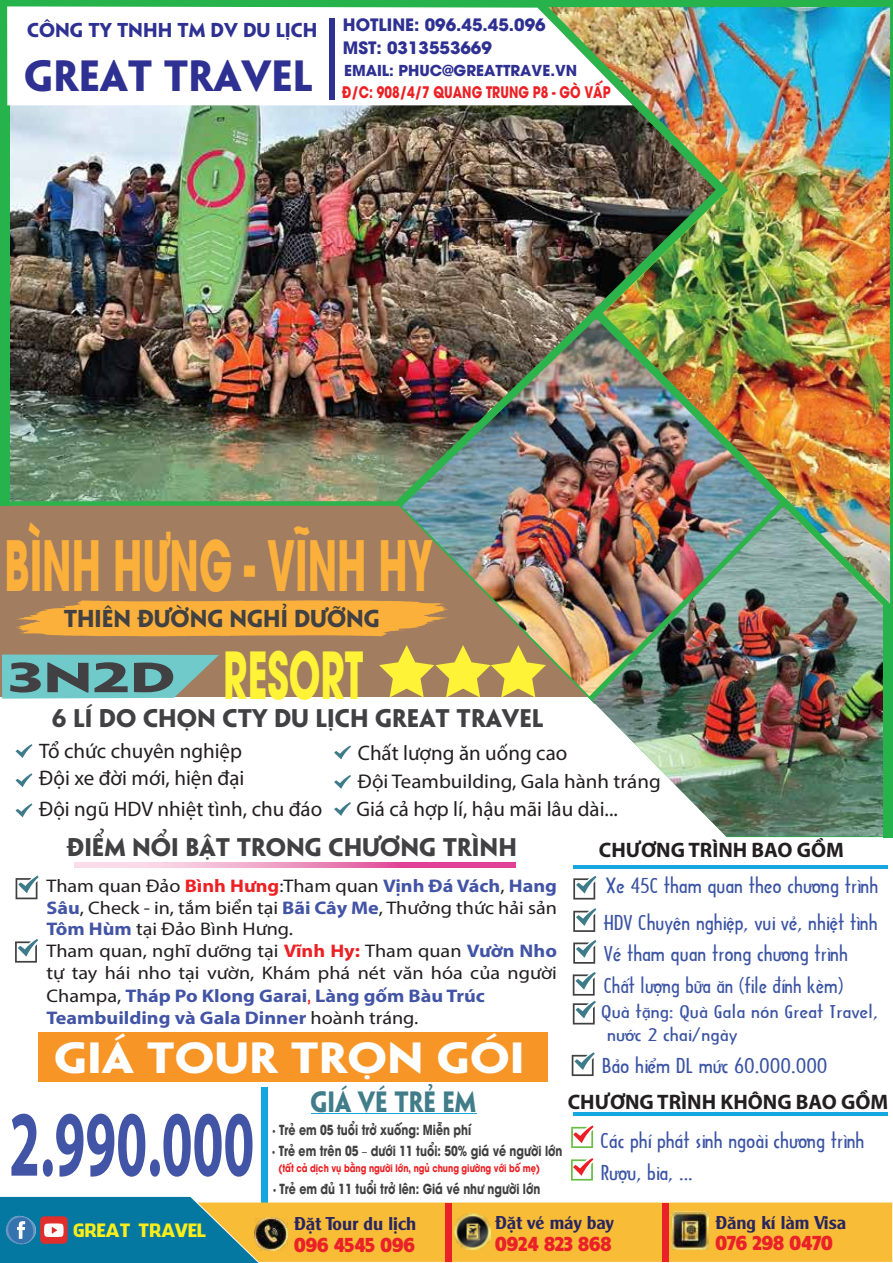
<style>
.page{position:relative;width:893px;height:1263px;background:#fff}
.page>*{position:absolute;margin:0;border:0;box-sizing:border-box;transform-origin:0 0}
.t1{font:700 93.75px "Myriad Pro";color:#4254a5;scale:.59 1}
.t2{font:700 68.7px "UTM Avo";color:#fbb03c;scale:.57 1}
.t3{font:700 64.2px "UTM Avo";color:#fff338;scale:.58 1}
.t4{font:700 39.15px "UTM Penumbra";color:#fff;scale:1.14 1}
.t5{font:700 39.15px "UTM Penumbra";color:#2e3092}
.t6{font:700 37.65px "UTM Penumbra";color:#414042;scale:1.62 1}
.t7{font:700 26.25px "UTM Penumbra";color:#407c89;scale:.87 1}
.t8{font:700 22.95px "UTM Penumbra";color:#414042}
.t9{font:700 21.9px "UTM Penumbra";color:#414042}
.t10{font:21px "Myriad Pro";color:#231f20}
.t11{font:700 21px "Myriad Pro";color:#231f20}
.t12{font:19.8px "Myriad Pro";color:#231f20;scale:1.06 1}
.t13{font:19.65px/36.3px "Architecture";color:#3a53a4;scale:1.25 1}
.t14{font:19.65px "Architecture";color:#3a53a4;scale:1.2 1}
.t15{font:18.3px/22px "Myriad Pro";color:#231f20;scale:1.1 1}
.t16{font:18px "UTM Alexander";color:#282560}
.t17{font:18px "UTM American Sans";color:#ea2128}
.t18{font:700 18px "UTM Penumbra";color:#2e3092}
.t19{font:18px "UTM Facebook";color:#fdee19}
.t20{font:16.95px/23.1px "Architecture";color:#3a53a4;scale:1.48 1}
.t21{font:700 16.95px/22.6px "UTM Avo";color:#2e3092}
.t22{font:700 15.9px "UTM Avo";color:#ed2024;scale:.78 1}
.t23{font:700 15px "UTM Avo";color:#2e3092}
.t24{font:700 13.8px "UTM Avo";color:#424242;scale:.8 1}
.t25{font:700 10.35px "UTM Avo";color:#ed2024;scale:.8 1}
.s1{font-weight:700;color:#ed2024}
.s2{font-weight:700;color:#4254a5}
.s3{font-family:"UTM Mobifone KT";font-size:18.75px;color:#ed2024}
.s4{font-family:"Myriad Pro";font-weight:400}
</style>
<div class="page">
<div style="left:0;top:505px;width:595px;height:192px;background:#a27d60"></div>
<img style="left:9px;top:106px;width:511px;height:395px">
<img style="left:520px;top:106px;width:28px;height:196px">
<img style="left:389px;top:302px;width:159px;height:396px">
<img style="left:402px;top:319px;width:180px;height:379px">
<svg style="left:582px;top:604px;width:311px;height:234px"></svg>
<img style="left:592px;top:604px;width:292px;height:232px">
<div style="left:884px;top:0;width:9px;height:837px;background:#27b34b"></div>
<div style="left:9px;top:0;width:875px;height:10px;background:#27b34b"></div>
<div style="left:0;top:0;width:9px;height:506px;background:#27b34b"></div>
<svg style="left:7px;top:6px;width:541px;height:100px"></svg>
<svg style="left:2px;top:654px;width:217px;height:45px;background:#79c2bf"></svg>
<hr style="left:573px;top:865px;width:314px;height:3px;background:#17a7e0">
<hr style="left:573px;top:1113px;width:314px;height:3px;background:#17a7e0">
<svg style="left:573px;top:876px;width:23px;height:23px"></svg>
<svg style="left:573px;top:908px;width:23px;height:24px"></svg>
<svg style="left:573px;top:940px;width:23px;height:24px"></svg>
<svg style="left:573px;top:972px;width:23px;height:52px"></svg>
<svg style="left:572px;top:1052px;width:23px;height:24px"></svg>
<svg style="left:571px;top:1125px;width:22px;height:23px"></svg>
<svg style="left:571px;top:1158px;width:22px;height:22px"></svg>
<svg style="left:16px;top:875px;width:23px;height:24px"></svg>
<svg style="left:15px;top:939px;width:23px;height:24px"></svg>
<svg style="left:16px;top:744px;width:16px;height:14px"></svg>
<svg style="left:16px;top:773px;width:16px;height:14px"></svg>
<svg style="left:16px;top:803px;width:16px;height:14px"></svg>
<svg style="left:334px;top:745px;width:17px;height:14px"></svg>
<svg style="left:334px;top:775px;width:17px;height:14px"></svg>
<svg style="left:334px;top:802px;width:17px;height:14px"></svg>
<div style="left:38px;top:1032px;width:509px;height:50px;background:#f89527"></div>
<div style="left:262px;top:1087px;width:6px;height:126px;background:#17a7e0"></div>
<div style="left:329px;top:18px;width:6px;height:81px;background:#2e3092"></div>
<svg style="left:16px;top:600px;width:433px;height:37px;background:#eca741"></svg>
<img style="left:389px;top:522px;width:37px;height:31px">
<svg style="left:0;top:1197px;width:892px;height:66px;background:#baaf63"></svg>
<img style="left:254px;top:1218px;width:33px;height:33px">
<img style="left:454px;top:1249px;width:36px;height:1px">
<img style="left:670px;top:1213px;width:38px;height:37px">
<svg style="left:74px;top:863px;width:441px;height:4px;background:#ec8ebe"></svg>
<hr style="left:311px;top:1113px;width:165px;height:1px;background:#1da4de">
<img style="left:548px;top:7px;width:342px;height:597px">
<svg style="left:379px;top:645px;width:167px;height:52px"></svg>
<div style="left:445px;top:1203px;width:6px;height:59px;background:#ea2128"></div>
<div style="left:662px;top:1203px;width:7px;height:59px;background:#ea2128"></div>
<img style="left:255px;top:1217px;width:33px;height:33px">
<img style="left:454px;top:1213px;width:37px;height:36px">
<img style="left:671px;top:1211px;width:38px;height:38px">
<p class="t18" style="left:27px;top:15px;width:292px">CÔNG TY TNHH TM DV DU LỊCH</p>
<p class="t21" style="left:343px;top:12px;width:204px">HOTLINE: 096.45.45.096<br>MST: 0313553669</p>
<p class="t23" style="left:344px;top:58px;width:235px">EMAIL: PHUC@GREATTRAVE.VN</p>
<p class="t22" style="left:342px;top:79px;width:346px">Đ/C: 908/4/7 QUANG TRUNG P8 - GÒ VẤP</p>
<h3 class="t5" style="left:24px;top:43px;width:290px">GREAT TRAVEL</h3>
<h2 class="t2" style="left:5px;top:509px;width:753px">BÌNH HƯNG - VĨNH HY</h2>
<p class="t9" style="left:64px;top:601px;width:318px">THIÊN ĐƯỜNG NGHỈ DƯỠNG</p>
<h3 class="t6" style="left:9px;top:646px;width:104px">3N2D</h3>
<h3 class="t3" style="left:223px;top:621px;width:243px">RESORT</h3>
<p class="t8" style="left:52px;top:699px;width:493px">6 LÍ DO CHỌN CTY DU LỊCH GREAT TRAVEL</p>
<p class="t10" style="left:39px;top:738px;width:204px">Tổ chức chuyên nghiệp</p>
<p class="t10" style="left:39px;top:796px;width:285px">Đội ngũ HDV nhiệt tình, chu đáo</p>
<p class="t10" style="left:39px;top:765px;width:207px">Đội xe đời mới, hiện đại</p>
<p class="t10" style="left:358px;top:740px;width:211px">Chất lượng ăn uống cao</p>
<p class="t12" style="left:358px;top:769px;width:287px">Đội Teambuilding, Gala hành tráng</p>
<p class="t10" style="left:356px;top:796px;width:263px">Giá cả hợp lí, hậu mãi lâu dài...</p>
<p class="t8" style="left:67px;top:828px;width:451px">ĐIỂM NỔI BẬT TRONG CHƯƠNG TRÌNH</p>
<p class="t15" style="left:47px;top:874px;width:466px">Tham quan Đảo <span class="s1">Bình Hưng</span>:Tham quan <span class="s2">Vịnh Đá Vách</span>, <span class="s2">Hang Sâu</span>, Check - in, tắm biển tại <span class="s2">Bãi Cây Me</span>, Thưởng thức hải sản <span class="s2">Tôm Hùm</span> tại Đảo Bình Hưng.<br>Tham quan, nghĩ dưỡng tại <span class="s1">Vĩnh Hy:</span> Tham quan <span class="s2">Vườn Nho </span>tự tay hái nho tại vườn, Khám phá nét văn hóa của người Champa, <span class="s2">Tháp Po Klong Garai</span><span class="s3">,</span> <span class="s2">Làng gốm Bàu Trúc Teambuilding và Gala Dinner</span> hoành tráng.</p>
<p class="t13" style="left:604px;top:867px;width:221px">Xe 45C tham quan theo chương trình<br>HDV Chuyên nghiệp, vui vẻ, nhiệt tình</p>
<p class="t11" style="left:599px;top:836px;width:246px">CHƯƠNG TRÌNH BAO GỒM</p>
<p class="t13" style="left:604px;top:934px;width:197px">Vé tham quan trong chương trình</p>
<p class="t20" style="left:607px;top:1000px;width:185px;text-indent:-6px">Quà tặng: Quà Gala nón Great Travel, nước 2 chai/ngày</p>
<p class="t13" style="left:602px;top:1047px;width:182px">Bảo hiểm DL mức 60.000.000</p>
<p class="t14" style="left:604px;top:971px;width:201px">Chất lượng bữa ăn (file đính kèm)</p>
<h3 class="t4" style="left:54px;top:1025px;width:414px">GIÁ TOUR TRỌN GÓI</h3>
<h1 class="t1" style="left:9px;top:1083px;width:417px">2.990.000</h1>
<p class="t19" style="left:73px;top:1215px;width:135px">GREAT TRAVEL</p>
<h3 class="t7" style="left:310px;top:1080px;width:192px">GIÁ VÉ TRẺ EM</h3>
<p class="t24" style="left:273px;top:1118px;width:250px"><span class="s4">•</span> Trẻ em 05 tuổi trở xuống: Miễn phí</p>
<p class="t24" style="left:272px;top:1139px;width:364px"><span class="s4">•</span> Trẻ em trên 05 <span class="s4">–</span> dưới 11 tuổi: 50% giá vé người lớn</p>
<p class="t25" style="left:278px;top:1160px;width:328px">(tất cả dịch vụ bằng người lớn, ngủ chung giường với bố mẹ)</p>
<p class="t24" style="left:273px;top:1177px;width:336px"><span class="s4">•</span> Trẻ em đủ 11 tuổi trở lên: Giá vé như người lớn</p>
<p class="t11" style="left:568px;top:1088px;width:322px">CHƯƠNG TRÌNH KHÔNG BAO GỒM</p>
<p class="t13" style="left:601px;top:1121px;width:212px">Các phí phát sinh ngoài chương trình</p>
<p class="t13" style="left:601px;top:1153px;width:75px">Rượu, bia, ...</p>
<p class="t16" style="left:295px;top:1209px;width:123px">Đặt Tour du lịch</p>
<p class="t16" style="left:496px;top:1208px;width:120px">Đặt vé máy bay</p>
<p class="t16" style="left:716px;top:1208px;width:132px">Đăng kí làm Visa</p>
<p class="t17" style="left:716px;top:1229px;width:119px">076 298 0470</p>
<p class="t17" style="left:295px;top:1231px;width:122px">096 4545 096</p>
<p class="t17" style="left:496px;top:1230px;width:118px">0924 823 868</p>
</div>
